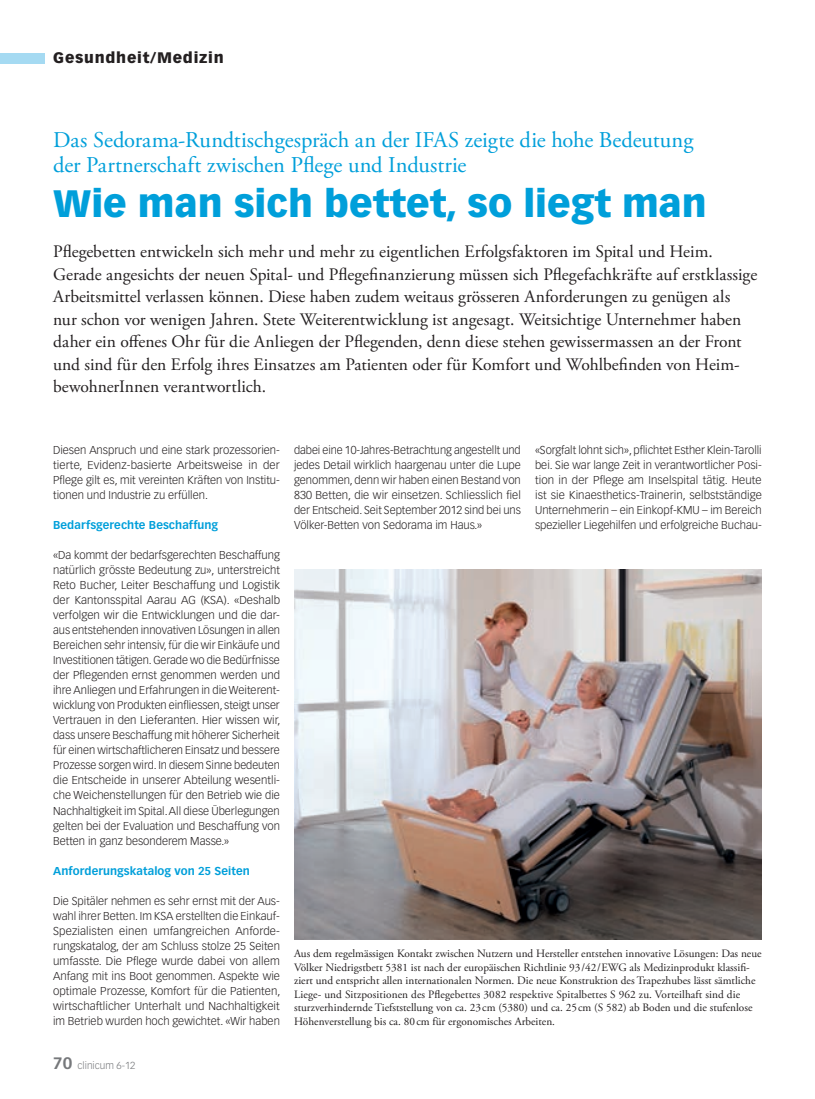
<style>
.page{position:relative;width:815px;height:1099px;background:#fff}
.page>*{position:absolute;margin:0;border:0;box-sizing:border-box;transform-origin:0 0}
.t1{font:900 37.5px "Vectora LT Std";color:#009fda}
.t2{font:22.5px/25px "Adobe Garamond Pro";color:#009fda}
.t3{font:17.5px/22.5px "Adobe Garamond Pro";color:#231f20}
.t4{font:900 15px "Vectora LT Std";letter-spacing:.05em;color:#231f20}
.t5{font:300 11.25px/15px "Vectora LT Std";color:#231f20;text-align:justify}
.t6{font:11.25px/13.5px "Adobe Garamond Pro";color:#231f20}
.t7{font:700 11.25px "Vectora LT Std";letter-spacing:.005em;color:#009fda}
.t8{font:300 10px "Vectora LH";color:#76787b}
.s1{font-weight:700;font-size:16.25px}
</style>
<div class="page">
<div style="left:0;top:53px;width:45px;height:10px;background:#a5daf2"></div>
<img style="left:294px;top:569px;width:468px;height:370px">
<h3 class="t4" style="left:53px;top:49px;width:172px">Gesundheit/Medizin</h3>
<h2 class="t2" style="left:53px;top:128px;width:642px">Das Sedorama-Rundtischgespräch an der IFAS zeigte die hohe Bedeutung der Partnerschaft zwischen Pflege und Industrie</h2>
<h1 class="t1" style="left:53px;top:180px;width:655px">Wie man sich bettet, so liegt man</h1>
<p class="t3" style="left:53px;top:241px;width:706px">Pflegebetten entwickeln sich mehr und mehr zu eigentlichen Erfolgsfaktoren im Spital und Heim.<br>Gerade angesichts der neuen Spital- und Pflegefinanzierung müssen sich Pflegefachkräfte auf erstklassige Arbeitsmittel verlassen können. Diese haben zudem weitaus grösseren Anforderungen zu genügen als nur schon vor wenigen Jahren. Stete Weiterentwicklung ist angesagt. Weitsichtige Unternehmer haben daher ein offenes Ohr für die Anliegen der Pflegenden, denn diese stehen gewissermassen an der Front und sind für den Erfolg ihres Einsatzes am Patienten oder für Komfort und Wohlbefinden von Heim&shy;bewohnerInnen verantwortlich.</p>
<p class="t5" style="left:53px;top:443px;width:228px">Diesen Anspruch und eine stark prozessorien&shy;tierte, Evidenz-basierte Arbeitsweise in der Pflege gilt es, mit vereinten Kräften von Institu&shy;tionen und Industrie zu erfüllen.</p>
<p class="t7" style="left:53px;top:518px;width:167px">Bedarfsgerechte Beschaffung</p>
<p class="t5" style="left:53px;top:548px;width:229px">«Da kommt der bedarfsgerechten Beschaffung natürlich grösste Bedeutung zu», unterstreicht Reto Bucher, Leiter Beschaffung und Logistik der Kantonsspital Aarau AG (KSA). «Deshalb verfolgen wir die Entwicklungen und die dar&shy;aus entstehenden innovativen Lösungen in allen Bereichen sehr intensiv, für die wir Einkäufe und Investitionen tätigen. Gerade wo die Bedürfnisse der Pflegenden ernst genommen werden und ihre Anliegen und Erfahrungen in die Weiterent&shy;wicklung von Produkten einfliessen, steigt unser Vertrauen in den Lieferanten. Hier wissen wir, dass unsere Beschaffung mit höherer Sicherheit für einen wirtschaftlicheren Einsatz und bessere Prozesse sorgen wird. In diesem Sinne bedeuten die Entscheide in unserer Abteilung wesentli&shy;che Weichenstellungen für den Betrieb wie die Nachhaltigkeit im Spital. All diese Überlegungen gelten bei der Evaluation und Beschaffung von Betten in ganz besonderem Masse.»</p>
<p class="t7" style="left:53px;top:863px;width:198px">Anforderungskatalog von 25 Seiten</p>
<p class="t5" style="left:53px;top:893px;width:229px">Die Spitäler nehmen es sehr ernst mit der Aus&shy;wahl ihrer Betten. Im KSA erstellten die Einkauf-Spezialisten einen umfangreichen Anforde&shy;rungskatalog, der am Schluss stolze 25 Seiten umfasste. Die Pflege wurde dabei von allem Anfang mit ins Boot genommen. Aspekte wie optimale Prozesse, Komfort für die Patienten, wirtschaftlicher Unterhalt und Nachhaltigkeit im Betrieb wurden hoch gewichtet. «Wir haben</p>
<p class="t8" style="left:53px;top:1059px;width:84px"><span class="s1">70</span> clinicum 6-12</p>
<p class="t5" style="left:294px;top:443px;width:228px">dabei eine 10-Jahres-Betrachtung angestellt und jedes Detail wirklich haargenau unter die Lupe genommen, denn wir haben einen Bestand von 830 Betten, die wir einsetzen. Schliesslich fiel der Entscheid. Seit September 2012 sind bei uns Völker-Betten von Sedorama im Haus.»</p>
<p class="t5" style="left:535px;top:443px;width:228px">«Sorgfalt lohnt sich», pflichtet Esther Klein-Tarolli bei. Sie war lange Zeit in verantwortlicher Posi&shy;tion in der Pflege am Inselspital tätig. Heute ist sie Kinaesthetics-Trainerin, selbstständige Unternehmerin – ein Einkopf-KMU – im Bereich spezieller Liegehilfen und erfolgreiche Buchau-</p>
<p class="t6" style="left:294px;top:947px;width:469px">Aus dem regelmässigen Kontakt zwischen Nutzern und Hersteller entstehen innovative Lösungen: Das neue Völker Niedrigstbett 5381 ist nach der europäischen Richtlinie 93/42/EWG als Medizinprodukt klassifi&shy;ziert und entspricht allen internationalen Normen. Die neue Konstruktion des Trapezhubes lässt sämtliche Liege- und Sitzpositionen des Pflegebettes 3082 respektive Spitalbettes S 962 zu. Vorteilhaft sind die sturzverhindernde Tiefststellung von ca. 23cm (5380) und ca. 25cm (S 582) ab Boden und die stufenlose Höhenverstellung bis ca. 80cm für ergonomisches Arbeiten.</p>
</div>
